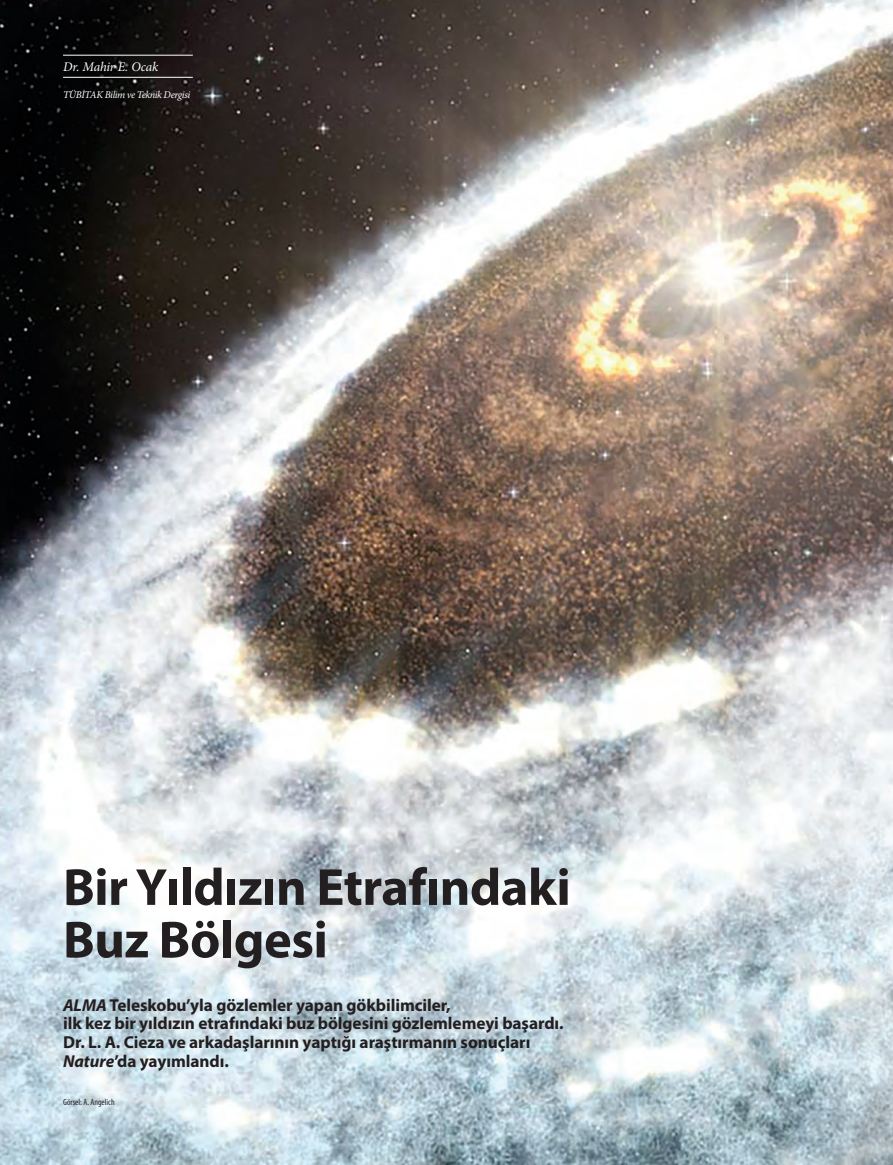
<style>
.page{position:relative;width:893px;height:1165px;background:#fff}
.page>*{position:absolute;margin:0;border:0;box-sizing:border-box;transform-origin:0 0}
.t1{font:700 52.5px/52.5px "Myriad Pro";letter-spacing:-.01em;color:#231f20}
.t2{font:700 17.25px/18.8px "Myriad Pro";letter-spacing:-.005em;color:#231f20}
.t3{font:italic 13.2px "Minion Pro";letter-spacing:-.01em;color:#fff}
.t4{font:italic 10.35px "Minion Pro";letter-spacing:-.04em;color:#fff}
.t5{font:condensed 9px "Myriad Pro";color:#231f20}
.s1{font-style:italic}
</style>
<div class="page">
<img style="left:0;top:0;width:892px;height:1165px">
<hr style="left:63px;top:77px;width:130px;height:1px;background:#fff">
<hr style="left:63px;top:55px;width:130px;height:1px;background:#fff">
<p class="t3" style="left:63px;top:58px;width:97px">Dr. Mahir E. Ocak</p>
<p class="t4" style="left:63px;top:87px;width:129px">TÜBİTAK Bilim ve Teknik Dergisi</p>
<h1 class="t1" style="left:63px;top:859px;width:509px">Bir Yıldızın Etrafındaki<br>Buz Bölgesi</h1>
<p class="t2" style="left:63px;top:995px;width:502px"><span class="s1">ALMA</span> Teleskobu’yla gözlemler yapan gökbilimciler,<br>ilk kez bir yıldızın etrafındaki buz bölgesini gözlemlemeyi başardı.<br>Dr. L. A. Cieza ve arkadaşlarının yaptığı araştırmanın sonuçları <span class="s1">Nature</span>’da yayımlandı.</p>
<p class="t5" style="left:63px;top:1096px;width:53px">Görsel: A. Angelich</p>
</div>
